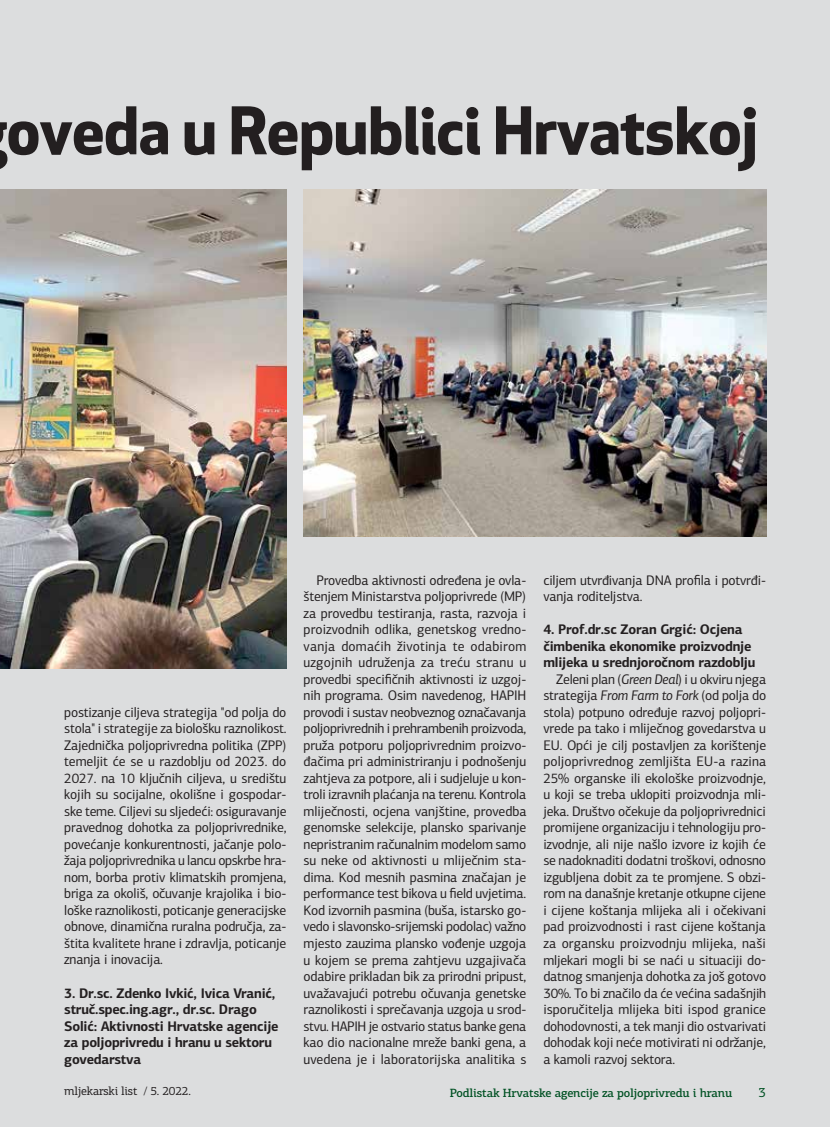
<style>
.page{position:relative;width:830px;height:1127px;background:#fff}
.page>*{position:absolute;margin:0;border:0;box-sizing:border-box;transform-origin:0 0}
.t1{font:700 63.9px "Apex New";letter-spacing:-.01em;color:#231f20}
.t2{font:13.95px/16.5px "PF Agora Sans Pro";letter-spacing:-.015em;color:#231f20;text-align:justify}
.t3{font:700 13.95px/16.5px "PF Agora Sans Pro";letter-spacing:-.015em;color:#231f20}
.t4{font:13.95px "PF Agora Sans Pro";letter-spacing:.005em;color:#231f20}
.t5{font:13.5px "PF Agora Slab Pro";color:#005123}
.t6{font:500 12px "PF Agora Slab Pro";letter-spacing:-.015em;color:#005123}
.t7{font:12px "PF Agora Slab Pro";letter-spacing:-.015em;color:#231f20}
.s1{font-style:italic}
</style>
<div class="page">
<div style="left:0;top:0;width:829px;height:1127px;background:#dcddde"></div>
<img style="left:0;top:190px;width:286px;height:478px">
<img style="left:303px;top:190px;width:462px;height:346px">
<h1 class="t1" style="left:7px;top:85px;width:752px">oveda u Republici Hrvatskoj</h1>
<p class="t2" style="left:64px;top:704px;width:224px">postizanje ciljeva strategija "od polja do stola" i strategije za biološku raznolikost.<br>Zajednička poljoprivredna politika (ZPP) temeljit će se u razdoblju od 2023. do 2027. na 10 ključnih ciljeva, u središtu kojih su socijalne, okolišne i gospodar&shy;ske teme. Ciljevi su sljedeći: osiguravanje pravednog dohotka za poljoprivrednike, povećanje konkurentnosti, jačanje polo&shy;žaja poljoprivrednika u lancu opskrbe hra&shy;nom, borba protiv klimatskih promjena, briga za okoliš, očuvanje krajolika i bio&shy;loške raznolikosti, poticanje generacijske obnove, dinamična ruralna područja, za&shy;štita kvalitete hrane i zdravlja, poticanje znanja i inovacija.</p>
<p class="t3" style="left:64px;top:984px;width:216px">3. Dr.sc. Zdenko Ivkić, Ivica Vranić, struč.spec.ing.agr., dr.sc. Drago<br>Solić: Aktivnosti Hrvatske agencije za poljoprivredu i hranu u sektoru govedarstva</p>
<p class="t2" style="left:303px;top:572px;width:224px;text-indent:13px">Provedba aktivnosti određena je ovla&shy;štenjem Ministarstva poljoprivrede (MP) za provedbu testiranja, rasta, razvoja i proizvodnih odlika, genetskog vredno&shy;vanja domaćih životinja te odabirom uzgojnih udruženja za treću stranu u provedbi specifičnih aktivnosti iz uzgoj&shy;nih programa. Osim navedenog, HAPIH provodi i sustav neobveznog označavanja poljoprivrednih i prehrambenih proizvoda, pruža potporu poljoprivrednim proizvo&shy;đačima pri administriranju i podnošenju zahtjeva za potpore, ali i sudjeluje u kon&shy;troli izravnih plaćanja na terenu. Kontrola mliječnosti, ocjena vanjštine, provedba genomske selekcije, plansko sparivanje nepristranim računalnim modelom samo su neke od aktivnosti u mliječnim sta&shy;dima. Kod mesnih pasmina značajan je performance test bikova u field uvjetima.<br>Kod izvornih pasmina (buša, istarsko go&shy;vedo i slavonsko-srijemski podolac) važno mjesto zauzima plansko vođenje uzgoja u kojem se prema zahtjevu uzgajivača odabire prikladan bik za prirodni pripust, uvažavajući potrebu očuvanja genetske raznolikosti i sprečavanja uzgoja u srod&shy;stvu. HAPIH je ostvario status banke gena kao dio nacionalne mreže banki gena, a uvedena je i laboratorijska analitika s</p>
<p class="t2" style="left:543px;top:572px;width:224px">ciljem utvrđivanja DNA profila i potvrđi&shy;vanja roditeljstva.</p>
<p class="t3" style="left:543px;top:621px;width:200px">4. Prof.dr.sc Zoran Grgić: Ocjena</p>
<p class="t3" style="left:543px;top:638px;width:209px">čimbenika ekonomike proizvodnje</p>
<p class="t3" style="left:543px;top:654px;width:213px">mlijeka u srednjoročnom razdoblju</p>
<p class="t2" style="left:556px;top:671px;width:211px">Zeleni plan (<span class="s1">Green Deal</span>) i u okviru njega</p>
<p class="t2" style="left:543px;top:687px;width:224px">strategija <span class="s1">From Farm to Fork</span> (od polja do</p>
<p class="t2" style="left:543px;top:704px;width:224px">stola) potpuno određuje razvoj poljopri-</p>
<p class="t2" style="left:543px;top:720px;width:224px">vrede pa tako i mliječnog govedarstva u</p>
<p class="t2" style="left:543px;top:737px;width:224px">EU. Opći je cilj postavljen za korištenje</p>
<p class="t4" style="left:543px;top:753px;width:224px">poljoprivrednog zemljišta EU-a razina</p>
<p class="t2" style="left:543px;top:770px;width:224px">25% organske ili ekološke proizvodnje,</p>
<p class="t2" style="left:543px;top:786px;width:224px">u koji se treba uklopiti proizvodnja mli-</p>
<p class="t2" style="left:543px;top:803px;width:224px">jeka. Društvo očekuje da poljoprivrednici</p>
<p class="t2" style="left:543px;top:819px;width:224px">promijene organizaciju i tehnologiju pro-</p>
<p class="t2" style="left:543px;top:836px;width:224px">izvodnje, ali nije našlo izvore iz kojih će</p>
<p class="t2" style="left:543px;top:852px;width:224px">se nadoknaditi dodatni troškovi, odnosno</p>
<p class="t2" style="left:543px;top:869px;width:224px">izgubljena dobit za te promjene. S obzi-</p>
<p class="t2" style="left:543px;top:885px;width:224px">rom na današnje kretanje otkupne cijene</p>
<p class="t2" style="left:543px;top:902px;width:224px">i cijene koštanja mlijeka ali i očekivani</p>
<p class="t2" style="left:543px;top:918px;width:224px">pad proizvodnosti i rast cijene koštanja</p>
<p class="t4" style="left:543px;top:935px;width:224px">za organsku proizvodnju mlijeka, naši</p>
<p class="t2" style="left:543px;top:951px;width:224px">mljekari mogli bi se naći u situaciji do-</p>
<p class="t2" style="left:543px;top:968px;width:224px">datnog smanjenja dohotka za još gotovo</p>
<p class="t2" style="left:543px;top:984px;width:224px">30%. To bi značilo da će većina sadašnjih</p>
<p class="t2" style="left:543px;top:1001px;width:224px">isporučitelja mlijeka biti ispod granice</p>
<p class="t2" style="left:543px;top:1017px;width:224px">dohodovnosti, a tek manji dio ostvarivati</p>
<p class="t2" style="left:543px;top:1034px;width:224px">dohodak koji neće motivirati ni održanje,</p>
<p class="t2" style="left:543px;top:1050px;width:133px">a kamoli razvoj sektora.</p>
<p class="t7" style="left:64px;top:1083px;width:128px">mljekarski list / 5. 2022.</p>
<p class="t6" style="left:449px;top:1085px;width:284px">Podlistak Hrvatske agencije za poljoprivredu i hranu</p>
<p class="t5" style="left:758px;top:1083px;width:9px">3</p>
</div>
